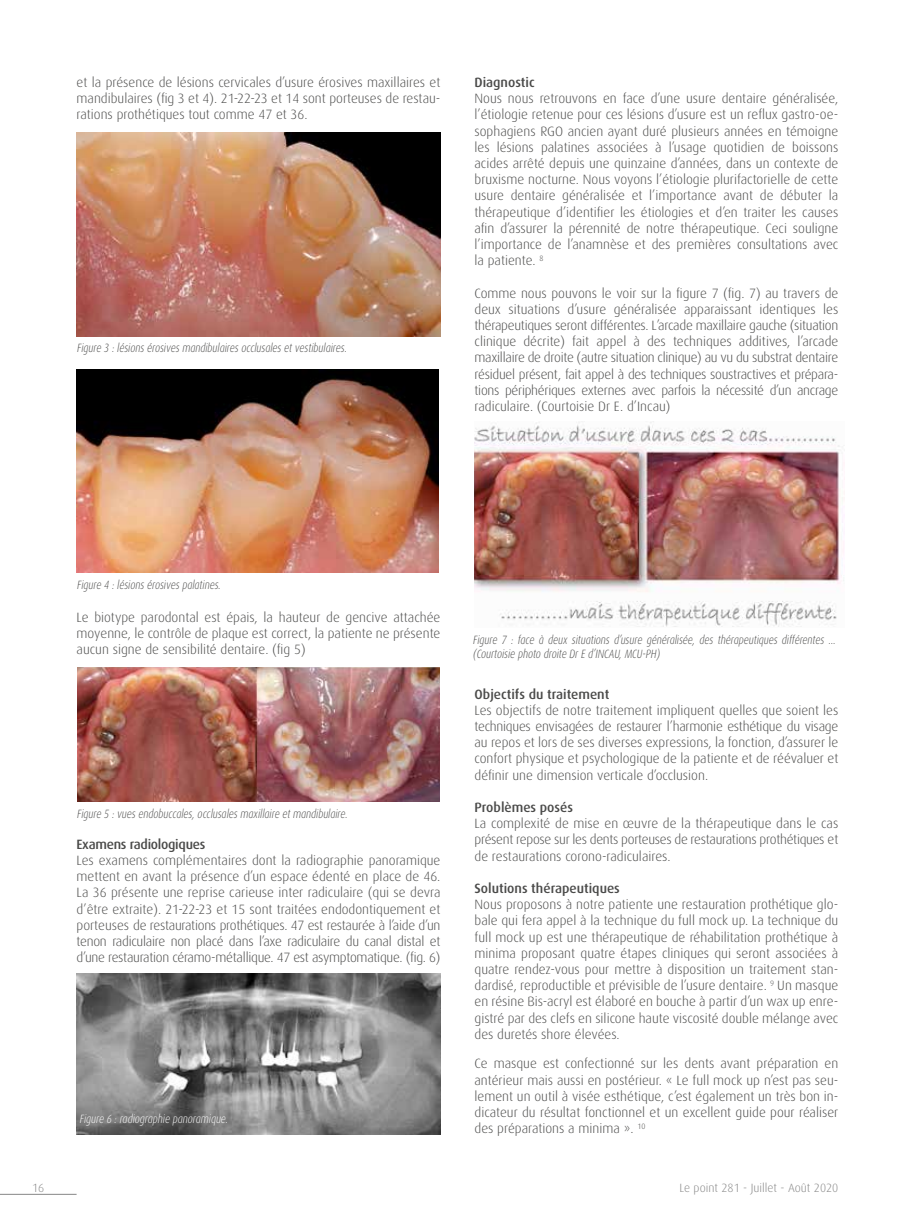
<style>
.page{position:relative;width:915px;height:1212px;background:#fff}
.page>*{position:absolute;margin:0;border:0;box-sizing:border-box;transform-origin:0 0}
.t1{font:300 13.5px/16.2px "Dax";color:#4a4a49;text-align:justify}
.t2{font:500 13.5px "Dax";color:#4a4a49}
.t3{font:500 13.5px "Dax";letter-spacing:-.02em;color:#4a4a49}
.t4{font:italic 300 12px/13.5px "Dax";color:#4a4a49;scale:.82 1}
.t5{font:italic 300 12px "Dax";color:#fff;scale:.82 1}
.t6{font:300 12px "Dax";color:#878787}
</style>
<div class="page">
<hr style="left:0;top:1194px;width:77px;height:1px;background:#878787">
<img style="left:77px;top:132px;width:363px;height:205px">
<img style="left:77px;top:369px;width:361px;height:204px">
<img style="left:77px;top:668px;width:362px;height:134px">
<img style="left:77px;top:973px;width:363px;height:161px">
<img style="left:474px;top:421px;width:370px;height:206px">
<p class="t1" style="left:77px;top:74px;width:365px">et la présence de lésions cervicales d’usure érosives maxillaires et mandibulaires (fig 3 et 4). 21-22-23 et 14 sont porteuses de restau&shy;rations prothétiques tout comme 47 et 36.</p>
<p class="t4" style="left:77px;top:342px;width:330px">Figure 3 : lésions érosives mandibulaires occlusales et vestibulaires.</p>
<p class="t2" style="left:474px;top:75px;width:62px">Diagnostic</p>
<p class="t1" style="left:474px;top:91px;width:365px">Nous nous retrouvons en face d’une usure dentaire généralisée, l’étiologie retenue pour ces lésions d’usure est un reflux gastro-oe&shy;sophagiens RGO ancien ayant duré plusieurs années en témoigne les lésions palatines associées à l’usage quotidien de boissons acides arrêté depuis une quinzaine d’années, dans un contexte de bruxisme nocturne. Nous voyons l’étiologie plurifactorielle de cette usure dentaire généralisée et l’importance avant de débuter la thérapeutique d’identifier les étiologies et d’en traiter les causes afin d’assurer la pérennité de notre thérapeutique. Ceci souligne l’importance de l’anamnèse et des premières consultations avec la patiente. <sup>8</sup></p>
<p class="t1" style="left:474px;top:285px;width:365px">Comme nous pouvons le voir sur la figure 7 (fig. 7) au travers de deux situations d’usure généralisée apparaissant identiques les thérapeutiques seront différentes. L’arcade maxillaire gauche (situation clinique décrite) fait appel à des techniques additives, l’arcade maxillaire de droite (autre situation clinique) au vu du substrat dentaire résiduel présent, fait appel à des techniques soustractives et prépara&shy;tions périphériques externes avec parfois la nécessité d’un ancrage radiculaire. (Courtoisie Dr E. d’Incau)</p>
<p class="t4" style="left:77px;top:579px;width:177px">Figure 4 : lésions érosives palatines.</p>
<p class="t1" style="left:77px;top:609px;width:365px">Le biotype parodontal est épais, la hauteur de gencive attachée moyenne, le contrôle de plaque est correct, la patiente ne présente aucun signe de sensibilité dentaire. (fig 5)</p>
<p class="t4" style="left:77px;top:807px;width:331px">Figure 5 : vues endobuccales, occlusales maxillaire et mandibulaire.</p>
<p class="t3" style="left:77px;top:836px;width:130px">Examens radiologiques</p>
<p class="t1" style="left:77px;top:852px;width:365px">Les examens complémentaires dont la radiographie panoramique mettent en avant la présence d’un espace édenté en place de 46.<br>La 36 présente une reprise carieuse inter radiculaire (qui se devra d’être extraite). 21-22-23 et 15 sont traitées endodontiquement et porteuses de restaurations prothétiques. 47 est restaurée à l’aide d’un tenon radiculaire non placé dans l’axe radiculaire du canal distal et d’une restauration céramo-métallique. 47 est asymptomatique. (fig. 6)</p>
<p class="t5" style="left:80px;top:1112px;width:182px">Figure 6 : radiographie panoramique.</p>
<p class="t4" style="left:473px;top:633px;width:443px">Figure 7 : face à deux situations d’usure généralisée, des thérapeutiques différentes ... (Courtoisie photo droite Dr E d’INCAU, MCU-PH)</p>
<p class="t2" style="left:474px;top:686px;width:136px">Objectifs du traitement</p>
<p class="t1" style="left:474px;top:702px;width:365px">Les objectifs de notre traitement impliquent quelles que soient les techniques envisagées de restaurer l’harmonie esthétique du visage au repos et lors de ses diverses expressions, la fonction, d’assurer le confort physique et psychologique de la patiente et de réévaluer et définir une dimension verticale d’occlusion.</p>
<p class="t2" style="left:474px;top:800px;width:100px">Problèmes posés</p>
<p class="t1" style="left:474px;top:815px;width:365px">La complexité de mise en œuvre de la thérapeutique dans le cas présent repose sur les dents porteuses de restaurations prothétiques et de restaurations corono-radiculaires.</p>
<p class="t2" style="left:474px;top:881px;width:147px">Solutions thérapeutiques</p>
<p class="t1" style="left:474px;top:896px;width:365px">Nous proposons à notre patiente une restauration prothétique glo&shy;bale qui fera appel à la technique du full mock up. La technique du full mock up est une thérapeutique de réhabilitation prothétique à minima proposant quatre étapes cliniques qui seront associées à quatre rendez-vous pour mettre à disposition un traitement stan&shy;dardisé, reproductible et prévisible de l’usure dentaire. <sup>9</sup> Un masque en résine Bis-acryl est élaboré en bouche à partir d’un wax up enre&shy;gistré par des clefs en silicone haute viscosité double mélange avec des duretés shore élevées.</p>
<p class="t1" style="left:474px;top:1056px;width:365px">Ce masque est confectionné sur les dents avant préparation en antérieur mais aussi en postérieur. « Le full mock up n’est pas seu&shy;lement un outil à visée esthétique, c’est également un très bon in&shy;dicateur du résultat fonctionnel et un excellent guide pour réaliser des préparations a minima ». <sup>10</sup></p>
<p class="t6" style="left:32px;top:1181px;width:14px">16</p>
<p class="t6" style="left:679px;top:1181px;width:160px">Le point 281 - Juillet - Août 2020</p>
</div>
